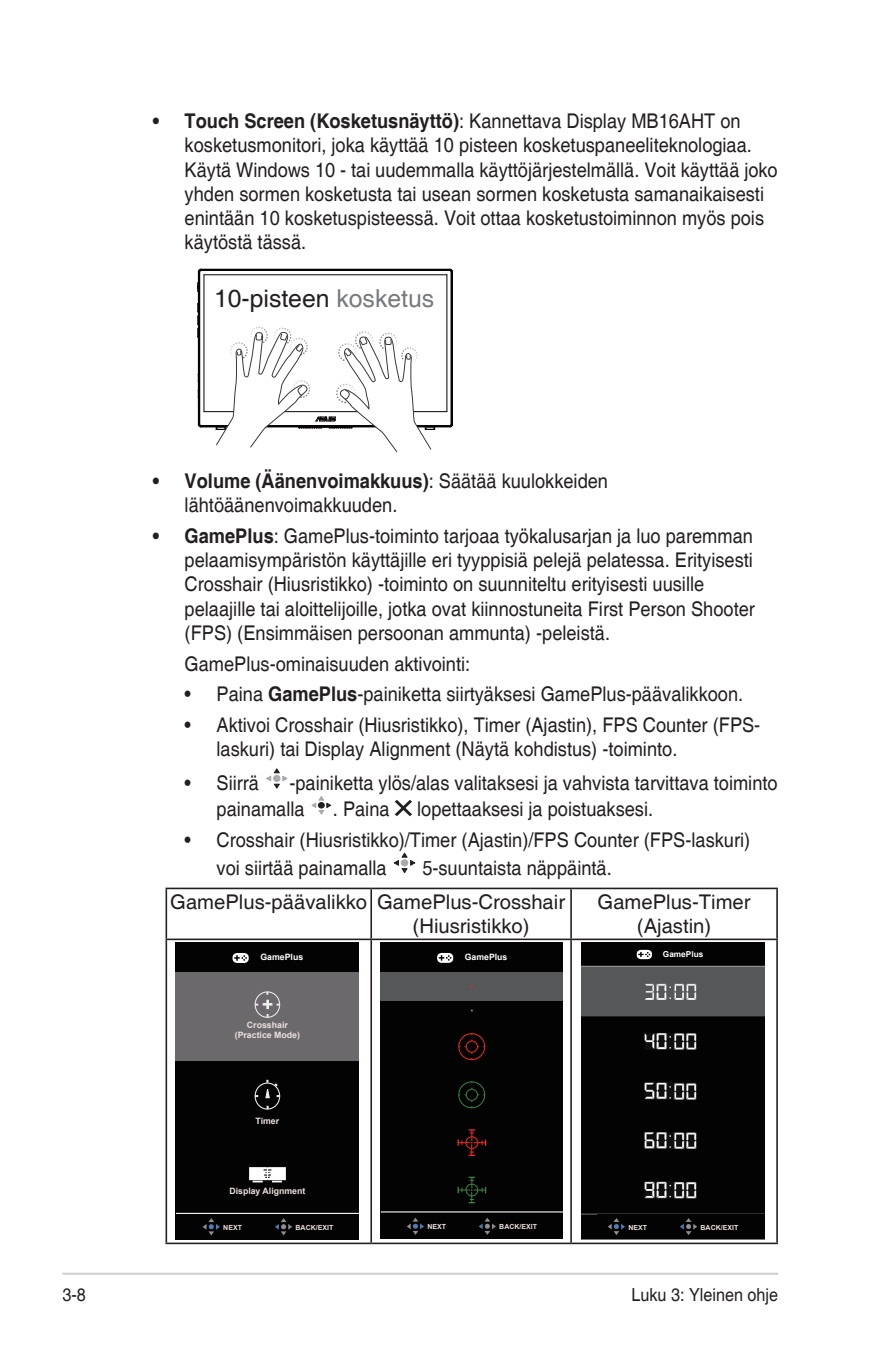
<style>
.page{position:relative;width:893px;height:1346px;background:#fff}
.page>*{position:absolute;margin:0;border:0;box-sizing:border-box;transform-origin:0 0}
.t1{font:31.5px "Arial";color:#2a2829}
.Body_Text{font:24.75px "Helvetica";color:#231f20}
.Body_Text-2{font:20.25px/24.3px "Helvetica";color:#231f20;scale:.9 1}
.Body_Text-3{font:20.25px/24.3px "Helvetica";color:#231f20;text-align:center}
.Bulleted_Text_Indent{font:20.25px "Helvetica";color:#231f20;scale:.9 1}
.t2{font:18px "Helvetica";color:#231f20;scale:.9 1}
.t3{font:700 8.78px/10.6px "Arial";color:#ece0de;text-align:center}
.t4{font:700 8.78px "Arial";color:#fff}
.t5{font:700 8.1px "Arial";color:#fff}
.t6{font:700 6.98px "Arial";color:#ece0de}
.s1{font-weight:700}
.s2{color:#77797c}
.s3{color:#78797c}
</style>
<div class="page">
<hr style="left:63px;top:1272px;width:715px;height:3px;background:#d1d2d4">
<hr style="left:198px;top:272px;width:1px;height:152px;background:#070304">
<hr style="left:199px;top:272px;width:1px;height:152px;background:#070304">
<hr style="left:204px;top:275px;width:1px;height:137px;background:#070304">
<hr style="left:201px;top:426px;width:249px;height:1px;background:#070304">
<hr style="left:201px;top:425px;width:249px;height:1px;background:#070304">
<hr style="left:204px;top:411px;width:243px;height:1px;background:#070304">
<hr style="left:204px;top:274px;width:243px;height:1px;background:#070304">
<hr style="left:201px;top:270px;width:249px;height:1px;background:#070304">
<hr style="left:201px;top:269px;width:249px;height:1px;background:#070304">
<hr style="left:446px;top:275px;width:1px;height:137px;background:#070304">
<hr style="left:451px;top:272px;width:1px;height:152px;background:#070304">
<hr style="left:452px;top:272px;width:1px;height:152px;background:#070304">
<svg style="left:216px;top:327px;width:219px;height:126px"></svg>
<svg style="left:266px;top:768px;width:22px;height:21px"></svg>
<div style="left:273px;top:775px;width:7px;height:7px;border:1px solid #a8a9ad;border-radius:50%"></div>
<svg style="left:311px;top:796px;width:21px;height:19px"></svg>
<div style="left:318px;top:802px;width:7px;height:6px;border:1px solid #231f20;border-radius:50%"></div>
<svg style="left:395px;top:800px;width:17px;height:16px"></svg>
<svg style="left:393px;top:852px;width:23px;height:21px"></svg>
<div style="left:401px;top:860px;width:7px;height:6px;background:#a8a9ad;border-radius:50%"></div>
<div style="left:401px;top:859px;width:7px;height:7px;border:1px solid #a8a9ad;border-radius:50%"></div>
<hr style="left:166px;top:887px;width:205px;height:2px;background:#231f20">
<hr style="left:166px;top:889px;width:1px;height:49px;background:#231f20">
<hr style="left:371px;top:887px;width:200px;height:2px;background:#231f20">
<hr style="left:370px;top:889px;width:2px;height:49px;background:#231f20">
<hr style="left:571px;top:887px;width:207px;height:2px;background:#231f20">
<hr style="left:570px;top:889px;width:2px;height:49px;background:#231f20">
<hr style="left:776px;top:889px;width:2px;height:49px;background:#231f20">
<hr style="left:166px;top:938px;width:205px;height:2px;background:#231f20">
<hr style="left:166px;top:940px;width:1px;height:302px;background:#231f20">
<hr style="left:371px;top:938px;width:200px;height:2px;background:#231f20">
<hr style="left:370px;top:940px;width:2px;height:302px;background:#231f20">
<hr style="left:571px;top:938px;width:207px;height:2px;background:#231f20">
<hr style="left:570px;top:940px;width:2px;height:302px;background:#231f20">
<hr style="left:776px;top:940px;width:2px;height:302px;background:#231f20">
<hr style="left:166px;top:1242px;width:205px;height:2px;background:#231f20">
<hr style="left:371px;top:1242px;width:200px;height:2px;background:#231f20">
<hr style="left:571px;top:1242px;width:207px;height:2px;background:#231f20">
<div style="left:176px;top:942px;width:183px;height:298px;background:#030303"></div>
<svg style="left:233px;top:953px;width:16px;height:10px"></svg>
<div style="left:176px;top:972px;width:183px;height:89px;background:#6b696c"></div>
<div style="left:255px;top:991px;width:25px;height:27px;border:1px solid #edecec;border-radius:50%"></div>
<svg style="left:255px;top:992px;width:24px;height:25px"></svg>
<div style="left:255px;top:1082px;width:25px;height:27px;border:1px solid #edecec;border-radius:50%"></div>
<svg style="left:265px;top:1080px;width:14px;height:19px"></svg>
<img style="left:249px;top:1167px;width:37px;height:15px">
<hr style="left:176px;top:1213px;width:183px;height:1px;background:#fff">
<svg style="left:203px;top:1218px;width:17px;height:17px"></svg>
<svg style="left:275px;top:1218px;width:17px;height:17px"></svg>
<div style="left:381px;top:942px;width:182px;height:296px;background:#030303"></div>
<svg style="left:437px;top:953px;width:16px;height:10px"></svg>
<div style="left:381px;top:972px;width:182px;height:28px;background:#555759"></div>
<hr style="left:381px;top:1211px;width:182px;height:1px;background:#fff">
<div style="left:458px;top:1081px;width:27px;height:27px;border:1px solid #3e8344;border-radius:50%"></div>
<svg style="left:459px;top:1082px;width:26px;height:26px"></svg>
<div style="left:458px;top:1033px;width:27px;height:27px;border:1px solid #ee2928;border-radius:50%"></div>
<svg style="left:459px;top:1034px;width:26px;height:25px"></svg>
<svg style="left:457px;top:1176px;width:29px;height:27px"></svg>
<svg style="left:457px;top:1129px;width:29px;height:27px"></svg>
<svg style="left:407px;top:1217px;width:17px;height:18px"></svg>
<svg style="left:479px;top:1217px;width:17px;height:18px"></svg>
<img style="left:581px;top:942px;width:184px;height:297px">
<div style="left:635px;top:949px;width:69px;height:12px;background:#030303"></div>
<svg style="left:637px;top:950px;width:15px;height:9px"></svg>
<div style="left:597px;top:1214px;width:168px;height:25px;background:#030303"></div>
<svg style="left:608px;top:1218px;width:17px;height:17px"></svg>
<svg style="left:680px;top:1218px;width:17px;height:17px"></svg>
<p class="Body_Text-2" style="left:185px;top:109px;width:660px;text-indent:-32px"><span class="s1">• Touch Screen (Kosketusnäyttö)</span>: Kannettava Display MB16AHT on kosketusmonitori, joka käyttää 10 pisteen kosketuspaneeliteknologiaa.<br>Käytä Windows 10 - tai uudemmalla käyttöjärjestelmällä. Voit käyttää joko yhden sormen kosketusta tai usean sormen kosketusta samanaikaisesti enintään 10 kosketuspisteessä. Voit ottaa kosketustoiminnon myös pois käytöstä tässä.</p>
<p class="Body_Text" style="left:214px;top:284px;width:222px">10-pisteen <span class="s2">kosketus</span></p>
<p class="t1" style="left:218px;top:278px;width:212px">10-Point <span class="s3">Touch</span></p>
<p class="Body_Text-2" style="left:185px;top:469px;width:472px;text-indent:-32px"><span class="s1">• Volume (Äänenvoimakkuus)</span>: Säätää kuulokkeiden lähtöäänenvoimakkuuden.</p>
<p class="Body_Text-2" style="left:185px;top:524px;width:635px;text-indent:-32px"><span class="s1">• GamePlus</span>: GamePlus-toiminto tarjoaa työkalusarjan ja luo paremman pelaamisympäristön käyttäjille eri tyyppisiä pelejä pelatessa. Erityisesti Crosshair (Hiusristikko) -toiminto on suunniteltu erityisesti uusille pelaajille tai aloittelijoille, jotka ovat kiinnostuneita First Person Shooter (FPS) (Ensimmäisen persoonan ammunta) -peleistä.</p>
<p class="Bulleted_Text_Indent" style="left:185px;top:652px;width:319px">GamePlus-ominaisuuden aktivointi:</p>
<p class="Body_Text-2" style="left:185px;top:683px;width:622px">• Paina <span class="s1">GamePlus</span>-painiketta siirtyäksesi GamePlus-päävalikkoon.</p>
<p class="Body_Text-2" style="left:217px;top:713px;width:606px;text-indent:-32px">• Aktivoi Crosshair (Hiusristikko), Timer (Ajastin), FPS Counter (FPS&shy;laskuri) tai Display Alignment (Näytä kohdistus) -toiminto.</p>
<p class="Body_Text-2" style="left:185px;top:772px;width:84px">• Siirrä</p>
<p class="Body_Text-2" style="left:217px;top:771px;width:625px;line-height:25.9px;text-indent:73px">-painiketta ylös/alas valitaksesi ja vahvista tarvittava toiminto painamalla</p>
<p class="Body_Text-2" style="left:333px;top:798px;width:65px">. Paina</p>
<p class="Body_Text-2" style="left:417px;top:798px;width:264px">lopettaaksesi ja poistuaksesi.</p>
<p class="Body_Text-2" style="left:217px;top:826px;width:594px;line-height:27.9px;text-indent:-32px">• Crosshair (Hiusristikko)/Timer (Ajastin)/FPS Counter (FPS-laskuri) voi siirtää painamalla</p>
<p class="Body_Text-2" style="left:422px;top:856px;width:212px">5-suuntaista näppäintä.</p>
<p class="Body_Text-3" style="left:170px;top:890px;width:198px">GamePlus-päävalikko</p>
<p class="Body_Text-3" style="left:377px;top:890px;width:189px">GamePlus-Crosshair (Hiusristikko)</p>
<p class="Body_Text-3" style="left:598px;top:890px;width:155px">GamePlus-Timer (Ajastin)</p>
<p class="t4" style="left:260px;top:951px;width:44px">GamePlus</p>
<p class="t5" style="left:663px;top:948px;width:42px">GamePlus</p>
<p class="t4" style="left:465px;top:951px;width:44px">GamePlus</p>
<p class="t3" style="left:235px;top:1019px;width:67px">Crosshair (Practice Mode)</p>
<p class="t3" style="left:255px;top:1116px;width:25px">Timer</p>
<p class="t3" style="left:229px;top:1186px;width:78px">Display Alignment</p>
<p class="t6" style="left:223px;top:1222px;width:20px">NEXT</p>
<p class="t6" style="left:296px;top:1222px;width:39px">BACK/EXIT</p>
<p class="t6" style="left:427px;top:1222px;width:20px">NEXT</p>
<p class="t6" style="left:499px;top:1222px;width:39px">BACK/EXIT</p>
<p class="t6" style="left:628px;top:1222px;width:20px">NEXT</p>
<p class="t6" style="left:700px;top:1222px;width:39px">BACK/EXIT</p>
<p class="t2" style="left:63px;top:1284px;width:28px">3-8</p>
<p class="t2" style="left:631px;top:1284px;width:165px">Luku 3: Yleinen ohje</p>
</div>
